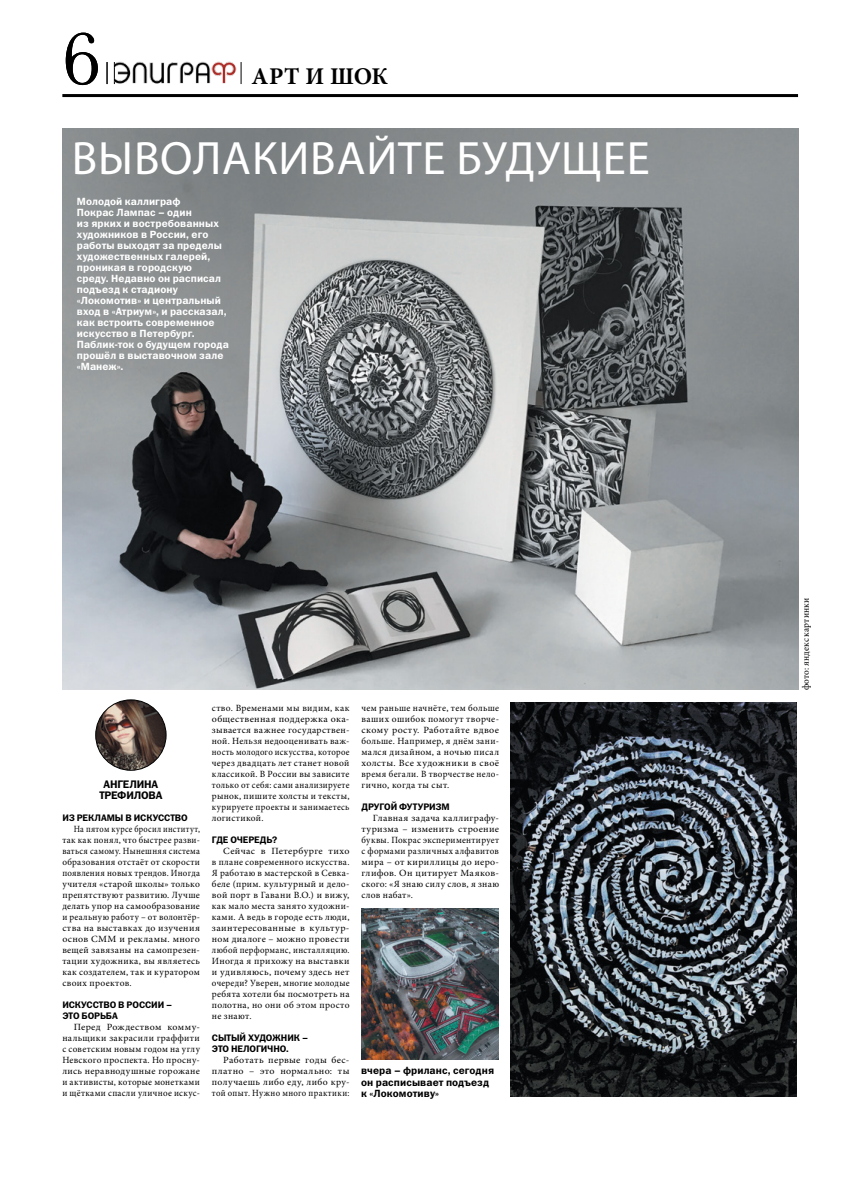
<style>
.page{position:relative;width:842px;height:1191px;background:#fff}
.page>*{position:absolute;margin:0;border:0;box-sizing:border-box;transform-origin:0 0}
.t1{font:72px "Literaturnaya";color:#000}
.t2{font:47px "Myriad Pro";letter-spacing:.02em;color:#fff}
.t3{font:700 24px "Minion Pro";color:#000}
.t4{font:11px/11px "Franklin Gothic Demi C";color:#000;text-align:center}
.t5{font:10.5px/11px "Franklin Gothic Demi C";letter-spacing:.01em;color:#fff}
.t6{font:10.5px/11px "Franklin Gothic Demi C";letter-spacing:.01em;color:#000}
.t7{font:9.5px/11px "Minion Pro";letter-spacing:.035em;color:#000;text-align:justify;scale:1.05 1}
.t8{font:9.5px/11px "Minion Pro";letter-spacing:.035em;color:#000;text-align:justify}
.t9{font:9.5px/11px "Minion Pro";letter-spacing:.035em;color:#000;text-align:justify;scale:.88 1}
.t10{font:9.5px/11px "Minion Pro";letter-spacing:.035em;color:#000;text-align:justify;scale:1.04 1}
.t11{font:9.5px "Franklin Gothic Demi C";letter-spacing:.065em;color:#000}
</style>
<div class="page">
<img style="left:96px;top:700px;width:70px;height:70px;border-radius:35px">
<div style="left:95px;top:699px;width:71px;height:71px;border:1px solid #000;border-radius:50%"></div>
<img style="left:361px;top:908px;width:138px;height:151px">
<img style="left:62px;top:128px;width:736px;height:561px">
<img style="left:511px;top:702px;width:286px;height:394px">
<hr style="left:62px;top:94px;width:736px;height:3px;background:#000">
<svg style="left:107px;top:62px;width:1px;height:22px"></svg>
<img style="left:114px;top:61px;width:123px;height:24px">
<svg style="left:241px;top:62px;width:1px;height:22px"></svg>
<h1 class="t1" style="left:62px;top:17px;width:40px">6</h1>
<h3 class="t3" style="left:251px;top:59px;width:138px">арт и шок</h3>
<h2 class="t2" style="left:72px;top:130px;width:580px">Выволакивайте будущее</h2>
<p class="t5" style="left:77px;top:196px;width:153px">Молодой каллиграф<br>Покрас Лампас – один<br>из ярких и востребованных художников в России, его работы выходят за пределы художественных галерей, проникая в городскую<br>среду. Недавно он расписал подъезд к стадиону «Локомотив» и центральный вход в «Атриум», и рассказал, как встроить современное искусство в П етербург.<br>Паблик-ток о будущем города прошёл в выставочном зале «Манеж».</p>
<p class="t4" style="left:99px;top:779px;width:50px">Ангелина трефилова</p>
<p class="t11" style="left:62px;top:812px;width:115px">Из реклам ы в искусство</p>
<p class="t9" style="left:62px;top:824px;width:158px;text-indent:11px">На пятом курсе бросил институт, так как понял, что быстрее разви&shy;ваться самому. Нынешняя система образования отстаёт от скорости появления новых трендов. Иногда учителя «старой школы» только препятствуют развитию. Лучше делать упор на самообразование и реальную работу – от волонтёр&shy;ства на выставках до изучения основ СММ и рекламы. много вещей завязаны на самопрезен&shy;тации художника, вы являетесь как создателем, так и куратором своих проектов.</p>
<p class="t11" style="left:62px;top:999px;width:44px">Искусство</p>
<p class="t11" style="left:118px;top:999px;width:55px">в России –</p>
<p class="t11" style="left:62px;top:1010px;width:6px">это</p>
<p class="t11" style="left:82px;top:1010px;width:38px">борьба</p>
<p class="t7" style="left:62px;top:1022px;width:133px;text-indent:11px">Перед Рождеством комму&shy;нальщики закрасили граффити с советским новым годом на углу Невского проспекта. Но просну&shy;лись неравнодушные горожане и активисты, которые монетками и щётками спасли уличное искус-</p>
<p class="t8" style="left:212px;top:703px;width:139px">ство. Временами мы видим, как общественная поддержка ока&shy;зывается важнее государствен&shy;ной. Нельзя недооценивать важ&shy;ность молодого искусства, которое через двадцать лет станет новой классикой. В России вы зависите только от себя: сами анализируете рынок, пишите холсты и тексты, курируете проекты и занимаетесь логистикой.</p>
<p class="t11" style="left:212px;top:834px;width:26px">Где очере</p>
<p class="t11" style="left:260px;top:834px;width:19px">дь?</p>
<p class="t7" style="left:212px;top:846px;width:133px;text-indent:11px">Сейчас в Петербурге тихо в плане современного искусства.<br>Я работаю в мастерской в Севка&shy;беле (прим. культурный и дело&shy;вой порт в Гавани В.О.) и вижу, как мало места занято художни&shy;ками. А ведь в городе есть люди, заинтересованные в культур&shy;ном диалоге – можно провести любой перформанс, инсталляцию.<br>Иногда я прихожу на выставки и удивляюсь, почему здесь нет очереди? Уверен, многие молодые ребята хотели бы посмотреть на полотна, но они об этом просто не знают.</p>
<p class="t11" style="left:212px;top:1032px;width:62px">Сытый художни</p>
<p class="t11" style="left:294px;top:1032px;width:16px">к –</p>
<p class="t11" style="left:212px;top:1043px;width:7px">этоне</p>
<p class="t11" style="left:243px;top:1043px;width:25px">логично</p>
<p class="t11" style="left:286px;top:1043px;width:4px">.</p>
<p class="t7" style="left:212px;top:1055px;width:133px;text-indent:11px">Работать первые годы бес&shy;платно – это нормально: ты получаешь либо еду, либо кру&shy;той опыт. Нужно много практики:</p>
<p class="t8" style="left:361px;top:703px;width:139px">чем раньше начнёте, тем больше ваших ошибок помогут творче&shy;скому росту. Работайте вдвое больше. Например, я днём зани&shy;мался дизайном, а ночью писал холсты. Все художники в своё время бегали. В творчестве нело&shy;гично, когда ты сыт.</p>
<p class="t11" style="left:361px;top:801px;width:70px">Другой футуризм</p>
<p class="t10" style="left:361px;top:813px;width:134px;text-indent:11px">Главная задача каллиграфу&shy;туризма – изменить строение буквы. Покрас экспериментирует с формами различных алфавитов мира – от кириллицы до иеро&shy;глифов. Он цитирует Маяков&shy;ского: «Я знаю силу слов, я знаю слов набат».</p>
<p class="t6" style="left:361px;top:1065px;width:134px">вчера – фриланс, сегодня он расписывает подъезд к «Локомотиву»</p>
<p class="t8" style="left:800px;top:690px;width:94px;rotate:-90deg">фото: яндекс картинки</p>
</div>
